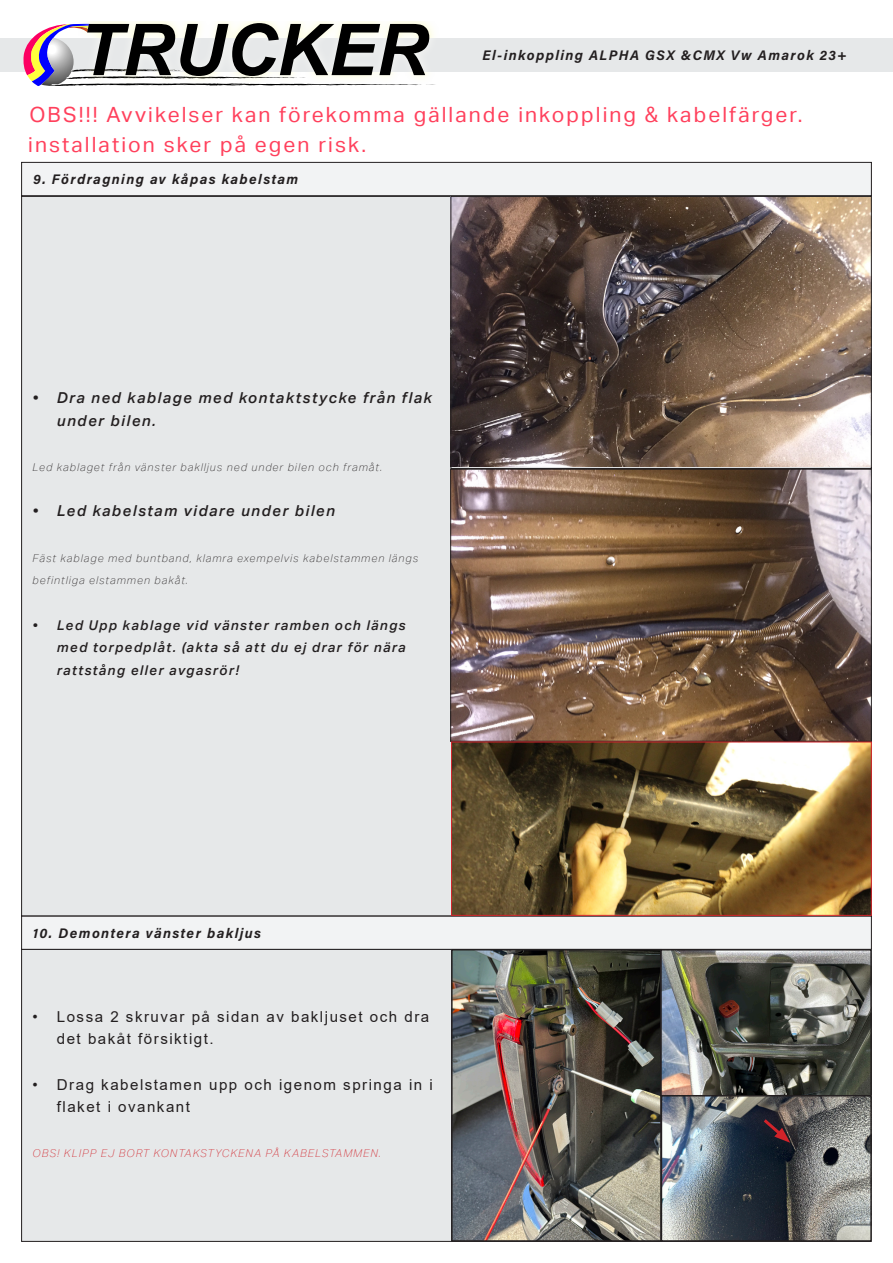
<style>
.page{position:relative;width:893px;height:1263px;background:#fff}
.page>*{position:absolute;margin:0;border:0;box-sizing:border-box;transform-origin:0 0}
.t1{font:italic 700 71.4px "Arial";color:#000}
.t2{font:21px "Aktiv Grotesk";letter-spacing:.1em;color:#ff405c}
.t3{font:15.15px/22.6px "Arial";letter-spacing:.1em;color:#231f20}
.t4{font:italic 500 15.15px/22.6px "Aktiv Grotesk";letter-spacing:.1em;color:#231f20}
.t5{font:italic 700 13.8px "Acumin Pro";letter-spacing:.1em;color:#231f20}
.t6{font:italic 500 13.5px/22.6px "Aktiv Grotesk";letter-spacing:.1em;color:#231f20;text-align:justify}
.t7{font:italic 100 10.8px/22.6px "Aktiv Grotesk";letter-spacing:.1em;color:#231f20}
.t8{font:italic 100 10.8px "Aktiv Grotesk";letter-spacing:.1em;color:#d1232a}
</style>
<div class="page">
<div style="left:22px;top:196px;width:849px;height:720px;background:#e6e8e9"></div>
<div style="left:22px;top:949px;width:849px;height:292px;background:#e6e8e9"></div>
<div style="left:0;top:38px;width:893px;height:34px;background:#e6e8e9"></div>
<svg style="left:23px;top:24px;width:42px;height:62px"></svg>
<img style="left:65px;top:22px;width:370px;height:64px">
<div style="left:22px;top:162px;width:849px;height:34px;background:#f2f3f4"></div>
<div style="left:21px;top:162px;width:851px;height:34px;border:1px solid #231f20"></div>
<div style="left:22px;top:916px;width:849px;height:33px;background:#f2f3f4"></div>
<div style="left:21px;top:916px;width:851px;height:34px;border:1px solid #231f20"></div>
<img style="left:452px;top:198px;width:418px;height:269px">
<div style="left:450px;top:196px;width:422px;height:273px;border:1px solid #231f20"></div>
<img style="left:452px;top:471px;width:418px;height:443px">
<div style="left:450px;top:469px;width:422px;height:273px;border:1px solid #231f20"></div>
<div style="left:451px;top:742px;width:421px;height:174px;border:1px solid #d1232a"></div>
<img style="left:454px;top:952px;width:415px;height:287px">
<div style="left:451px;top:949px;width:211px;height:293px;border:2px solid #231f20"></div>
<div style="left:660px;top:949px;width:212px;height:147px;border:2px solid #231f20"></div>
<div style="left:661px;top:1095px;width:211px;height:147px;border:2px solid #231f20"></div>
<svg style="left:760px;top:1116px;width:30px;height:27px"></svg>
<p class="t1" style="left:79px;top:1px;width:351px">TRUCKER</p>
<p class="t5" style="left:482px;top:45px;width:366px">El-inkoppling ALPHA GSX &amp;CMX Vw Amarok 23+</p>
<p class="t2" style="left:29px;top:103px;width:775px">OBS!!! Avvikelser kan förekomma gällande inkoppling &amp; kabelfärger.</p>
<p class="t2" style="left:28px;top:133px;width:340px">installation sker på egen risk.</p>
<p class="t5" style="left:33px;top:169px;width:267px">9. Fördragning av kåpas kabelstam</p>
<p class="t4" style="left:57px;top:387px;width:376px;text-indent:-24px">• Dra ned kablage med kontaktstycke från flak under bilen.</p>
<p class="t7" style="left:33px;top:456px;width:351px">Led kablaget från vänster baklljus ned under bilen och framåt.</p>
<p class="t4" style="left:33px;top:500px;width:304px">• Led kabelstam vidare under bilen</p>
<p class="t7" style="left:33px;top:546px;width:387px">Fäst kablage med buntband, klamra exempelvis kabelstammen längs befintliga elstammen bakåt.</p>
<p class="t6" style="left:57px;top:613px;width:350px;text-indent:-24px">• Led Upp kablage vid vänster ramben och längs med torpedplåt. (akta så att du ej drar för nära rattstång eller avgasrör!</p>
<p class="t5" style="left:33px;top:923px;width:229px">10. Demontera vänster bakljus</p>
<p class="t3" style="left:57px;top:1005px;width:374px;text-indent:-24px">• Lossa 2 skruvar på sidan av bakljuset och dra det bakåt försiktigt.</p>
<p class="t3" style="left:57px;top:1073px;width:377px;text-indent:-24px">• Drag kabelstamen upp och igenom springa in i flaket i ovankant</p>
<p class="t8" style="left:33px;top:1147px;width:350px">OBS! KLIPP EJ BORT KONTAKSTYCKENA PÅ KABELSTAMMEN.</p>
</div>
